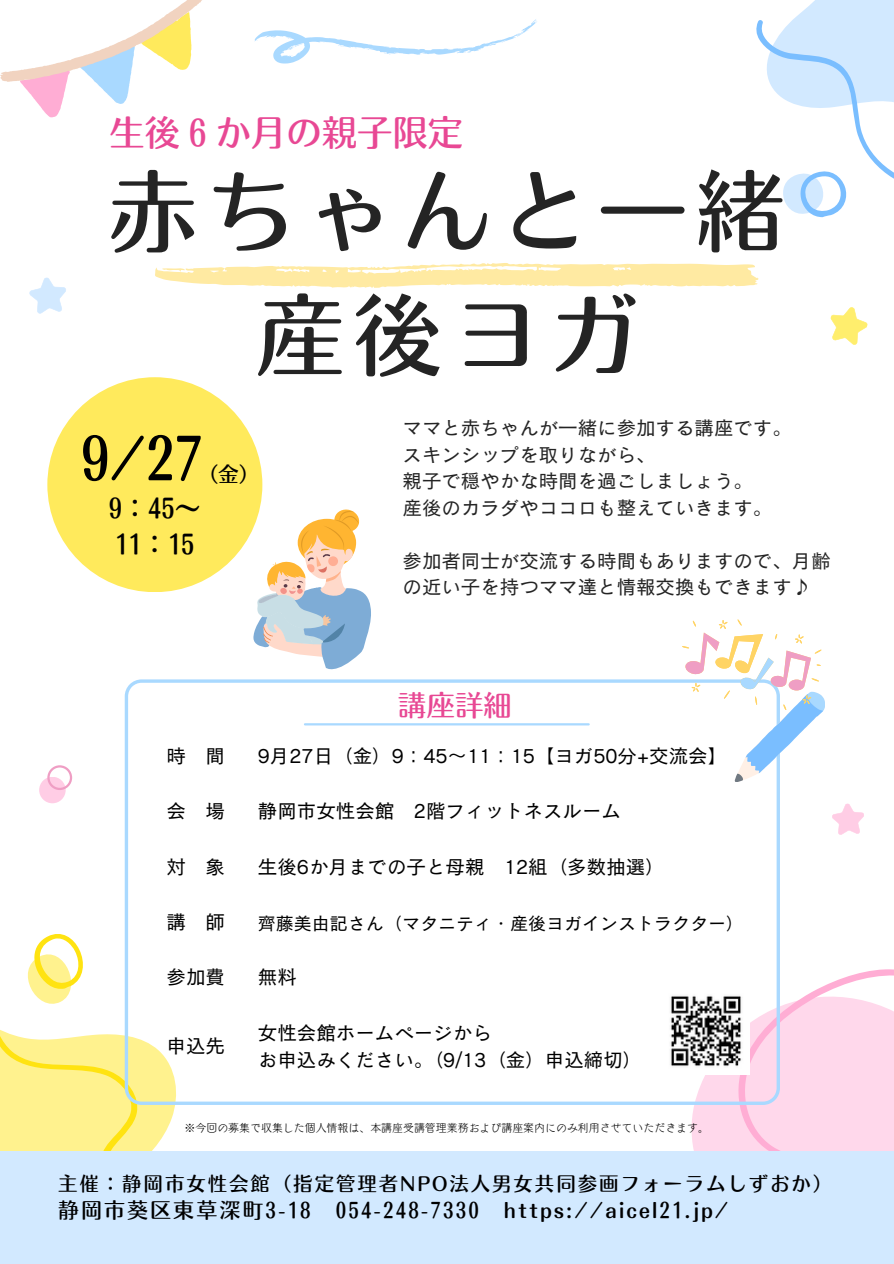
<style>
.page{position:relative;width:894px;height:1264px;background:#fff}
.page>*{position:absolute;margin:0;border:0;box-sizing:border-box;transform-origin:0 0}
.t1{font:88.95px/124.1px "Motoya Ma Aporo Std W4";letter-spacing:.1em;color:#242424;text-align:center}
.t2{font:57px "Motoya Ma Aporo Std W4";color:#000}
.t3{font:35.4px "Motoya Ma Aporo Std W4";color:#e84894}
.t4{font:28.5px "Motoya Ma Aporo Std W4";color:#e84894}
.t5{font:26.4px/36.2px "Motoya Ma Aporo Std W4";color:#000}
.t6{font:21px "Motoya Ma Aporo Std W4";letter-spacing:.1em;color:#000}
.t7{font:20.7px "Motoya Ma Aporo Std W4";color:#000}
.t8{font:19.5px "Canva Cezanne Pro N M";color:#000}
.t9{font:19.5px/26.5px "Canva Cezanne Pro N M";color:#242424}
.t10{font:19.5px "Motoya Ma Aporo Std W4";letter-spacing:.1em;color:#000}
.t11{font:18px "Canva Cezanne Pro N M";color:#000}
.t12{font:10.95px "Canva Pearl Std L";color:#000}
</style>
<div class="page">
<svg style="left:756px;top:0;width:137px;height:218px"></svg>
<svg style="left:680px;top:1104px;width:43px;height:47px;fill:#ffd8eb"></svg>
<svg style="left:723px;top:965px;width:170px;height:186px;fill:#ffd8eb"></svg>
<svg style="left:0;top:921px;width:172px;height:230px;fill:#fff28e"></svg>
<svg style="left:0;top:0;width:202px;height:117px"></svg>
<svg style="left:155px;top:263px;width:604px;height:25px"></svg>
<svg style="left:29px;top:277px;width:37px;height:37px"></svg>
<svg style="left:830px;top:307px;width:38px;height:38px"></svg>
<svg style="left:832px;top:803px;width:32px;height:32px"></svg>
<div style="left:0;top:1151px;width:893px;height:112px;background:#d2e9ff"></div>
<svg style="left:125px;top:679px;width:654px;height:425px"></svg>
<hr style="left:305px;top:723px;width:283px;height:2px;background:#a9d9ff">
<svg style="left:681px;top:619px;width:143px;height:162px"></svg>
<svg style="left:254px;top:19px;width:283px;height:44px"></svg>
<div style="left:39px;top:776px;width:27px;height:27px;background:#ffcde5;border-radius:50%"></div>
<svg style="left:47px;top:765px;width:25px;height:25px"></svg>
<svg style="left:253px;top:508px;width:118px;height:162px"></svg>
<div style="left:47px;top:377px;width:215px;height:215px;background:#ffea5c;border-radius:50%"></div>
<img style="left:662px;top:987px;width:87px;height:87px">
<p class="t3" style="left:109px;top:114px;width:355px">生後６か月の親子限定</p>
<p class="t1" style="left:108px;top:149px;width:678px">赤ちゃんと一緒産後ヨガ</p>
<p class="t2" style="left:81px;top:429px;width:124px">9/27</p>
<p class="t5" style="left:109px;top:490px;width:91px">9：45～<br>11：15</p>
<p class="t7" style="left:197px;top:463px;width:64px">（金）</p>
<p class="t9" style="left:402px;top:414px;width:391px">ママと赤ちゃんが一緒に参加する講座です。スキンシップを取りながら、<br>親子で穏やかな時間を過ごしましょう。<br>産後のカラダやココロも整えていきます。</p>
<h4 class="t9" style="left:402px;top:547px;width:429px">参加者同士が交流する時間もありますので、月齢の近い子を持つママ達と情報交換もできます♪</h4>
<p class="t4" style="left:398px;top:691px;width:115px">講座詳細</p>
<p class="t8" style="left:166px;top:745px;width:60px">時 間</p>
<p class="t8" style="left:258px;top:745px;width:471px">9月 27日（金）9：45～ 11：15【ヨガ50分+交流会】</p>
<h3 class="t8" style="left:166px;top:800px;width:60px">会 場</h3>
<h1 class="t8" style="left:258px;top:800px;width:364px">静岡市女性会館 2階フィットネスルーム</h1>
<p class="t8" style="left:166px;top:857px;width:60px">対 象</p>
<p class="t8" style="left:258px;top:857px;width:408px">生後6か月までの子と母親 12組（多数抽選）</p>
<p class="t8" style="left:166px;top:912px;width:60px">講 師</p>
<h2 class="t11" style="left:258px;top:914px;width:488px">齊藤美由記さん（マタニティ・産後ヨガインストラクター）</h2>
<h4 class="t8" style="left:166px;top:967px;width:60px">参加費</h4>
<h5 class="t8" style="left:258px;top:967px;width:40px">無料</h5>
<h5 class="t8" style="left:166px;top:1035px;width:60px">申込先</h5>
<h5 class="t8" style="left:258px;top:1022px;width:235px">女性会館ホームページから</h5>
<p class="t8" style="left:258px;top:1049px;width:386px">お申込みください。（9/13（金）申込締切）</p>
<p class="t12" style="left:184px;top:1122px;width:526px">※今回の募集で収集した個人情報は、本講座受講管理業務および講座案内にのみ利用させていただきます。</p>
<p class="t10" style="left:58px;top:1173px;width:775px">主催：静岡市女性会館（指定管理者NPO法人男女共同参画フォーラムしずおか）</p>
<p class="t6" style="left:58px;top:1199px;width:671px">静岡市葵区東草深町3-18 054-248-7330 https://aicel21.jp/</p>
</div>
